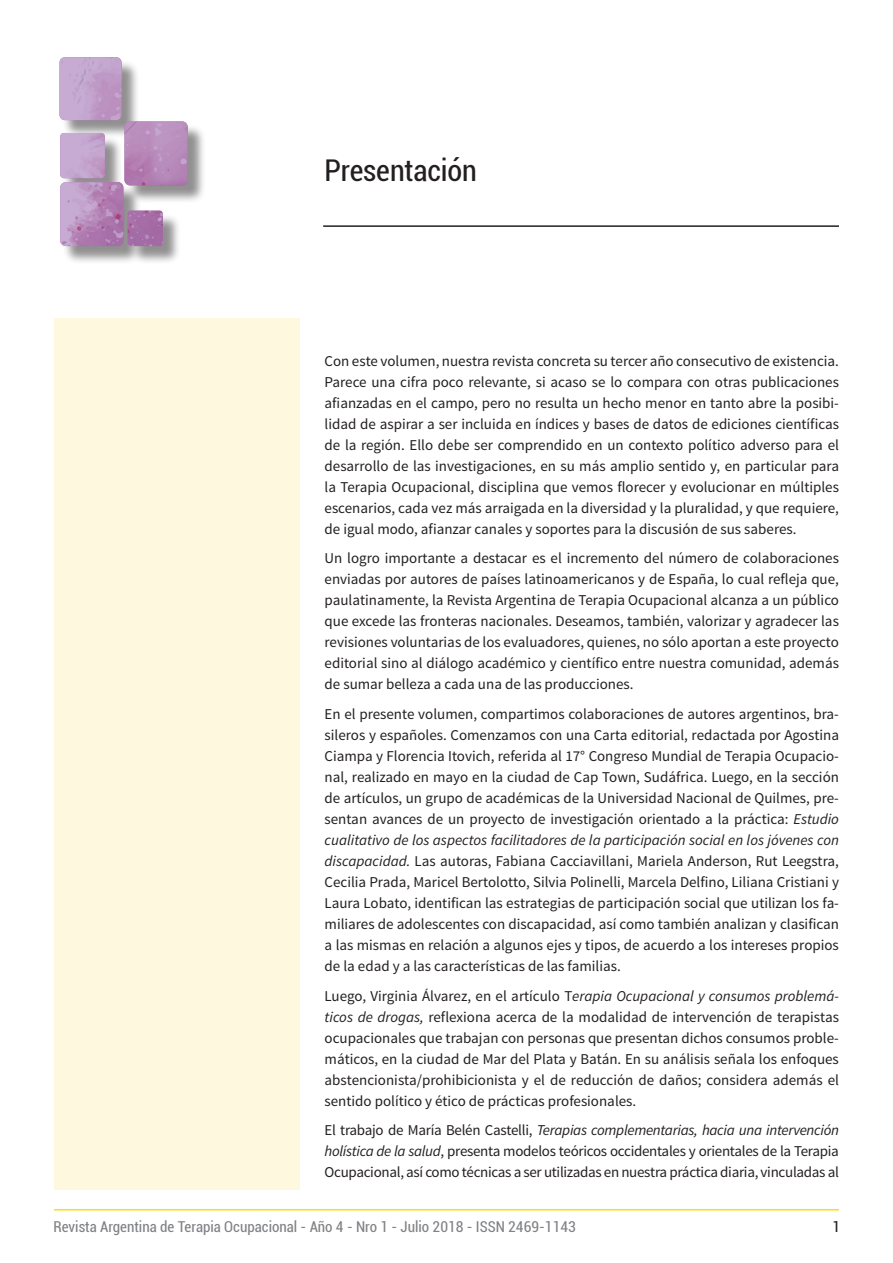
<style>
.page{position:relative;width:893px;height:1263px;background:#fff}
.page>*{position:absolute;margin:0;border:0;box-sizing:border-box;transform-origin:0 0}
.APERTURA{font:condensed 30px "Roboto";letter-spacing:-.005em;color:#231f20}
.t1{font:15px/21px "Source Sans Pro";color:#231f20;text-align:justify}
.t2{font:condensed 15px "Roboto";color:#808285}
.t3{font:condensed 15px "Roboto";color:#231f20}
.s1{font-style:italic}
</style>
<div class="page">
<div style="left:54px;top:318px;width:245px;height:872px;background:#fef9de"></div>
<hr style="left:54px;top:1209px;width:785px;height:1px;background:#ffdf01">
<div style="left:62px;top:59px;width:144px;height:206px;background:#231f20;opacity:.5"></div>
<img style="left:59px;top:57px;width:129px;height:189px">
<hr style="left:323px;top:225px;width:516px;height:2px;background:#231f20">
<p class="APERTURA" style="left:325px;top:149px;width:154px">Presentación</p>
<p class="t1" style="left:325px;top:351px;width:516px">Con este volumen, nuestra revista concreta su tercer año consecutivo de existencia.<br>Parece una cifra poco relevante, si acaso se lo compara con otras publicaciones afianzadas en el campo, pero no resulta un hecho menor en tanto abre la posibi&shy;lidad de aspirar a ser incluida en índices y bases de datos de ediciones científicas de la región. Ello debe ser comprendido en un contexto político adverso para el desarrollo de las investigaciones, en su más amplio sentido y, en particular para la Terapia Ocupacional, disciplina que vemos florecer y evolucionar en múltiples escenarios, cada vez más arraigada en la diversidad y la pluralidad, y que requiere, de igual modo, afianzar canales y soportes para la discusión de sus saberes.</p>
<p class="t1" style="left:325px;top:548px;width:516px">Un logro importante a destacar es el incremento del número de colaboraciones enviadas por autores de países latinoamericanos y de España, lo cual refleja que, paulatinamente, la Revista Argentina de Terapia Ocupacional alcanza a un público que excede las fronteras nacionales. Deseamos, también, valorizar y agradecer las revisiones voluntarias de los evaluadores, quienes, no sólo aportan a este proyecto editorial sino al diálogo académico y científico entre nuestra comunidad, además de sumar belleza a cada una de las producciones.</p>
<p class="t1" style="left:325px;top:704px;width:516px">En el presente volumen, compartimos colaboraciones de autores argentinos, bra&shy;sileros y españoles. Comenzamos con una Carta editorial, redactada por Agostina Ciampa y Florencia Itovich, referida al 17° Congreso Mundial de Terapia Ocupacio&shy;nal, realizado en mayo en la ciudad de Cap Town, Sudáfrica. Luego, en la sección de artículos, un grupo de académicas de la Universidad Nacional de Quilmes, pre&shy;sentan avances de un proyecto de investigación orientado a la práctica: <span class="s1">Estudio cualitativo de los aspectos facilitadores de la participación social en los jóvenes con discapacidad.</span> Las autoras, Fabiana Cacciavillani, Mariela Anderson, Rut Leegstra, Cecilia Prada, Maricel Bertolotto, Silvia Polinelli, Marcela Delfino, Liliana Cristiani y Laura Lobato, identifican las estrategias de participación social que utilizan los fa&shy;miliares de adolescentes con discapacidad, así como también analizan y clasifican a las mismas en relación a algunos ejes y tipos, de acuerdo a los intereses propios de la edad y a las características de las familias.</p>
<p class="t1" style="left:325px;top:985px;width:516px">Luego, Virginia Álvarez, en el artículo T<span class="s1">erapia Ocupacional y consumos problemá&shy;ticos de drogas,</span> reflexiona acerca de la modalidad de intervención de terapistas ocupacionales que trabajan con personas que presentan dichos consumos proble&shy;máticos, en la ciudad de Mar del Plata y Batán. En su análisis señala los enfoques abstencionista/prohibicionista y el de reducción de daños; considera además el sentido político y ético de prácticas profesionales.</p>
<p class="t1" style="left:325px;top:1120px;width:516px">El trabajo de María Belén Castelli, <span class="s1">Terapias complementarias, hacia una intervención holística de la salud</span>, presenta modelos teóricos occidentales y orientales de la Terapia Ocupacional, así como técnicas a ser utilizadas en nuestra práctica diaria, vinculadas al</p>
<p class="t2" style="left:54px;top:1216px;width:524px">Revista Argentina de Terapia Ocupacional - Año 4 - Nro 1 - Julio 2018 - ISSN 2469-1143</p>
<p class="t3" style="left:832px;top:1216px;width:9px">1</p>
</div>
